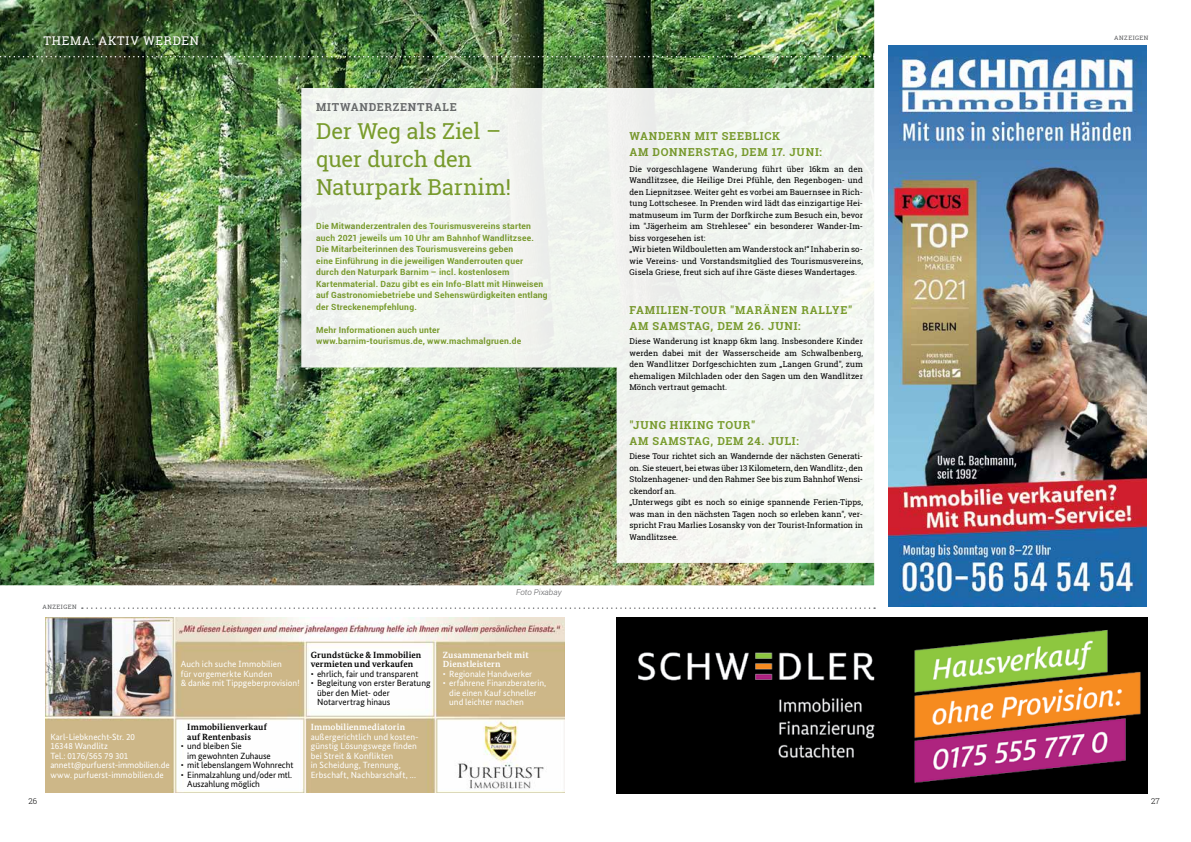
<style>
.page{position:relative;width:1191px;height:842px;background:#fff}
.page>*{position:absolute;margin:0;border:0;box-sizing:border-box;transform-origin:0 0}
.t1{font:22px/28px "Roboto Slab";letter-spacing:-.01em;color:#7fa130}
.t2{font:12px "Roboto Slab";letter-spacing:.065em;color:#fff}
.t3{font:700 11px/16px "Roboto Slab";letter-spacing:.065em;color:#7fa130}
.t4{font:700 11px "Roboto Slab";letter-spacing:.07em;color:#6d6e71}
.t5{font:9px/9.5px "Bundes Sans";letter-spacing:.005em;color:#fff}
.t6{font:9px/9.5px "Bundes Sans";letter-spacing:-.005em;color:#000}
.t7{font:700 9px/9.5px "Bundes Serif";letter-spacing:.005em;color:#000}
.t8{font:700 9px/9.5px "Bundes Serif";letter-spacing:.015em;color:#fff}
.t9{font:700 8.5px/11.5px "Roboto";letter-spacing:.025em;color:#7fa130}
.t10{font:8px/11.5px "Roboto Slab";letter-spacing:.005em;color:#000}
.t11{font:italic 300 8px "Roboto";color:#58595b}
.t12{font:300 8px "Roboto Slab";color:#000}
.t13{font:6px "Roboto Slab";letter-spacing:.08em;color:#58595b}
</style>
<div class="page">
<img style="left:888px;top:45px;width:258px;height:562px">
<svg style="left:82px;top:607px;width:793px;height:2px"></svg>
<img style="left:45px;top:617px;width:519px;height:176px">
<img style="left:0;top:0;width:874px;height:586px">
<img style="left:301px;top:88px;width:573px;height:475px">
<img style="left:617px;top:618px;width:530px;height:175px">
<img style="left:0;top:53px;width:875px;height:7px">
<h2 class="t2" style="left:43px;top:33px;width:157px">THEMA: AKTIV WERDEN</h2>
<h3 class="t4" style="left:316px;top:99px;width:142px">MITWANDERZENTRALE</h3>
<h1 class="t1" style="left:316px;top:117px;width:196px">Der Weg als Ziel – quer durch den<br>Naturpark Barnim!</h1>
<h3 class="t3" style="left:629px;top:128px;width:194px">WANDERN MIT SEEBLICK<br>AM DONNERSTAG, DEM 17. JUNI:</h3>
<p class="t10" style="left:629px;top:163px;width:235px">Die vorgeschlagene Wanderung führt über 16km an den Wandlitzsee, die Heilige Drei Pfühle, den Regenbogen- und den Liepnitzsee. Weiter geht es vorbei am Bauernsee in Rich&shy;tung Lottschesee. In Prenden wird lädt das einzigartige Hei&shy;matmuseum im Turm der Dorfkirche zum Besuch ein, bevor im "Jägerheim am Strehlesee" ein besonderer Wander-Im&shy;biss vorgesehen ist:<br>„Wir bieten Wildbouletten am Wanderstock an!“ Inhaberin so&shy;wie Vereins- und Vorstandsmitglied des Tourismusvereins, Gisela Griese, freut sich auf ihre Gäste dieses Wandertages.</p>
<h3 class="t3" style="left:629px;top:302px;width:224px">FAMILIEN-TOUR "MARÄNEN RALLYE"<br>AM SAMSTAG, DEM 26. JUNI:</h3>
<p class="t10" style="left:629px;top:336px;width:235px;text-align:justify">Diese Wanderung ist knapp 6km lang. Insbesondere Kinder werden dabei mit der Wasserscheide am Schwalbenberg, den Wandlitzer Dorfgeschichten zum „Langen Grund", zum ehemaligen Milchladen oder den Sagen um den Wandlitzer Mönch vertraut gemacht.</p>
<h3 class="t3" style="left:629px;top:417px;width:171px">"JUNG HIKING TOUR"<br>AM SAMSTAG, DEM 24. JULI:</h3>
<p class="t10" style="left:629px;top:451px;width:235px">Diese Tour richtet sich an Wandernde der nächsten Generati&shy;on. Sie steuert, bei etwas über 13 Kilometern, den Wandlitz-, den Stolzenhagener- und den Rahmer See bis zum Bahnhof Wensi&shy;ckendorf an.<br>„Unterwegs gibt es noch so einige spannende Ferien-Tipps, was man in den nächsten Tagen noch so erleben kann", ver&shy;spricht Frau Marlies Losansky von der Tourist-Information in Wandlitzsee.</p>
<p class="t9" style="left:316px;top:220px;width:233px">Die Mitwanderzentralen des Tourismusvereins starten auch 2021 jeweils um 10 Uhr am Bahnhof Wandlitzsee.<br>Die Mitarbeiterinnen des Tourismusvereins geben<br>eine Einführung in die jeweiligen Wanderrouten quer durch den Naturpark Barnim – incl. kostenlosem Kartenmaterial. Dazu gibt es ein Info-Blatt mit Hinweisen auf Gastronomiebetriebe und Sehenswürdigkeiten entlang der Streckenempfehlung.</p>
<p class="t9" style="left:316px;top:324px;width:206px">Mehr Informationen auch unter www.barnim-tourismus.de, www.machmalgruen.de</p>
<p class="t13" style="left:43px;top:603px;width:36px">ANZEIGEN</p>
<p class="t11" style="left:516px;top:587px;width:47px">Foto Pixabay</p>
<p class="t5" style="left:50px;top:732px;width:121px">Karl-Liebknecht-Str. 20<br>16348 Wandlitz<br>Tel.: 0176/565 79 301 annett@purfuerst-immobilien.de www. purfuerst-immobilien.de</p>
<p class="t5" style="left:181px;top:659px;width:120px">Auch ich suche Immobilien<br>für vorgemerkte Kunden<br>&amp; danke mit Tippgeberprovision!</p>
<p class="t7" style="left:187px;top:722px;width:81px">Immobilienverkauf auf Rentenbasis</p>
<p class="t6" style="left:187px;top:741px;width:85px;text-indent:-6px">• und bleiben Sie<br>im gewohnten Zuhause</p>
<p class="t6" style="left:181px;top:760px;width:114px">• mit lebenslangem Wohnrecht</p>
<p class="t6" style="left:187px;top:770px;width:106px;text-indent:-6px">• Einmalzahlung und/oder mtl.<br>Auszahlung möglich</p>
<p class="t7" style="left:311px;top:650px;width:112px">Grundstücke &amp; Immobilien vermieten und verkaufen</p>
<p class="t6" style="left:311px;top:669px;width:109px">• ehrlich, fair und transparent</p>
<p class="t6" style="left:317px;top:678px;width:115px;text-indent:-6px">• Begleitung von erster Beratung über den Miet- oder<br>Notarvertrag hinaus</p>
<p class="t8" style="left:311px;top:722px;width:96px">Immobilienmediatorin</p>
<p class="t5" style="left:311px;top:732px;width:110px">außergerichtlich und kosten&shy;günstig Lösungswege finden bei Streit &amp; Konflikten<br>in Scheidung, Trennung,<br>Erbschaft, Nachbarschaft, ...</p>
<p class="t8" style="left:443px;top:650px;width:87px">Zusammenarbeit mit<br>Dienstleistern</p>
<p class="t5" style="left:443px;top:669px;width:91px">• Regionale Handwerker</p>
<p class="t5" style="left:449px;top:678px;width:98px;text-indent:-6px">• erfahrene Finanzberaterin, die einen Kauf schneller und leichter machen</p>
<p class="t13" style="left:1114px;top:33px;width:36px">ANZEIGEN</p>
<p class="t12" style="left:28px;top:796px;width:10px">26</p>
<p class="t12" style="left:1151px;top:796px;width:10px">27</p>
</div>
